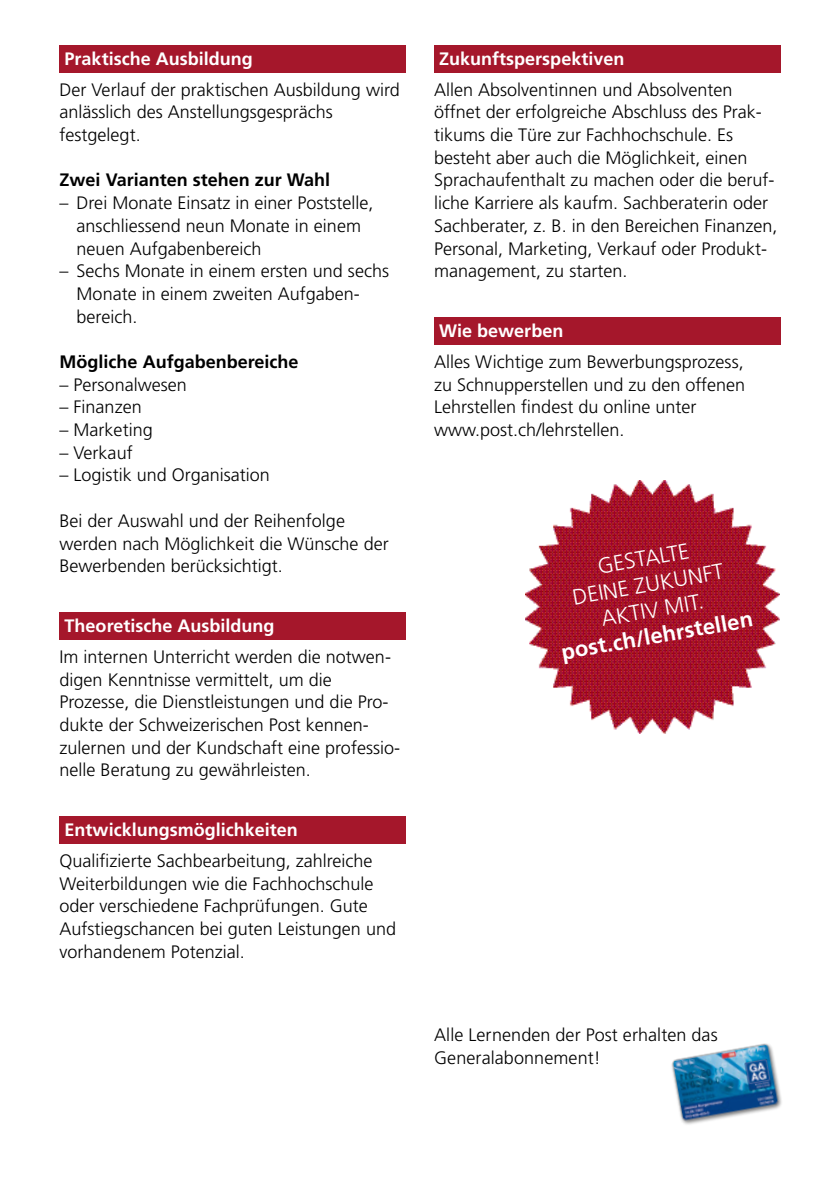
<style>
.page{position:relative;width:840px;height:1191px;background:#fff}
.page>*{position:absolute;margin:0;border:0;box-sizing:border-box;transform-origin:0 0}
.t1{font:300 22px/26px "Frutiger LT Std";color:#fff;text-align:center}
.t2{font:300 18px/22.6px "Frutiger";color:#000}
.t3{font:700 18px "Frutiger";color:#fff}
.t4{font:700 18px "Frutiger";color:#000}
.t5{font:300 18px/22.6px "Frutiger LT Std";letter-spacing:.005em;color:#000}
.s1{font-weight:700}
</style>
<div class="page">
<div style="left:434px;top:45px;width:346px;height:28px;background:#a5172b"></div>
<div style="left:60px;top:612px;width:345px;height:27px;background:#a5172b"></div>
<div style="left:60px;top:816px;width:345px;height:28px;background:#a5172b"></div>
<div style="left:434px;top:317px;width:346px;height:28px;background:#a5172b"></div>
<div style="left:60px;top:45px;width:345px;height:28px;background:#a5172b"></div>
<img style="left:525px;top:480px;width:253px;height:254px">
<img style="left:671px;top:1043px;width:111px;height:82px">
<h2 class="t3" style="left:65px;top:48px;width:190px">Praktische Ausbildung</h2>
<p class="t2" style="left:60px;top:78px;width:341px">Der Verlauf der praktischen Ausbildung wird anlässlich des Anstellungsgesprächs festgelegt.</p>
<h3 class="t4" style="left:60px;top:170px;width:272px">Zwei Varianten stehen zur Wahl</h3>
<p class="t2" style="left:77px;top:192px;width:298px;text-indent:-17px">– Drei Monate Einsatz in einer Poststelle, anschliessend neun Monate in einem neuen Aufgabenbereich</p>
<p class="t2" style="left:77px;top:260px;width:314px;text-indent:-17px">– Sechs Monate in einem ersten und sechs<br>Monate in einem zweiten Aufgaben&shy;bereich.</p>
<h3 class="t4" style="left:60px;top:351px;width:240px">Mögliche Aufgabenbereiche</h3>
<p class="t2" style="left:60px;top:373px;width:129px">– Personalwesen</p>
<p class="t2" style="left:60px;top:396px;width:84px">– Finanzen</p>
<p class="t2" style="left:60px;top:418px;width:95px">– Marketing</p>
<p class="t2" style="left:60px;top:441px;width:75px">– Verkauf</p>
<p class="t2" style="left:60px;top:464px;width:212px">– Logistik und Organisation</p>
<p class="t2" style="left:60px;top:509px;width:330px">Bei der Auswahl und der Reihenfolge werden nach Möglichkeit die Wünsche der<br>Bewerbenden berücksichtigt.</p>
<h2 class="t3" style="left:65px;top:615px;width:211px">Theoretische Ausbildung</h2>
<p class="t2" style="left:60px;top:645px;width:342px">Im internen Unterricht werden die notwen&shy;digen Kenntnisse vermittelt, um die Prozesse, die Dienstleistungen und die Pro&shy;dukte der Schweizerischen Post kennen&shy;zulernen und der Kundschaft eine professio&shy;nelle Beratung zu gewährleisten.</p>
<h2 class="t3" style="left:65px;top:819px;width:235px">Entwicklungsmöglichkeiten</h2>
<p class="t2" style="left:60px;top:849px;width:338px">Qualifizierte Sachbearbeitung, zahlreiche Weiterbildungen wie die Fachhochschule oder verschiedene Fachprüfungen. Gute Aufstiegschancen bei guten Leistungen und vorhandenem Potenzial.</p>
<h2 class="t3" style="left:439px;top:48px;width:187px">Zukunftsperspektiven</h2>
<p class="t2" style="left:434px;top:78px;width:345px">Allen Absolventinnen und Absolventen öffnet der erfolgreiche Abschluss des Prak&shy;tikums die Türe zur Fachhochschule. Es besteht aber auch die Möglichkeit, einen Sprachaufenthalt zu machen oder die beruf&shy;liche Karriere als kaufm. Sachberaterin oder Sachberater, z. B. in den Bereichen Finanzen, Personal, Marketing, Verkauf oder Produkt&shy;management, zu starten.</p>
<h2 class="t3" style="left:439px;top:320px;width:126px">Wie bewerben</h2>
<p class="t2" style="left:434px;top:350px;width:312px">Alles Wichtige zum Bewerbungsprozess, zu Schnupperstellen und zu den offenen Lehrstellen findest du online unter www.post.ch/lehrstellen.</p>
<p class="t1" style="left:545px;top:563px;width:195px;rotate:-10deg">GESTALTE<br>DEINE ZUKUNFT<br>AKTIV MIT. <span class="s1">post.ch/lehrstellen</span></p>
<p class="t5" style="left:434px;top:1024px;width:285px">Alle Lernenden der Post erhalten das<br>Generalabonnement!</p>
</div>
